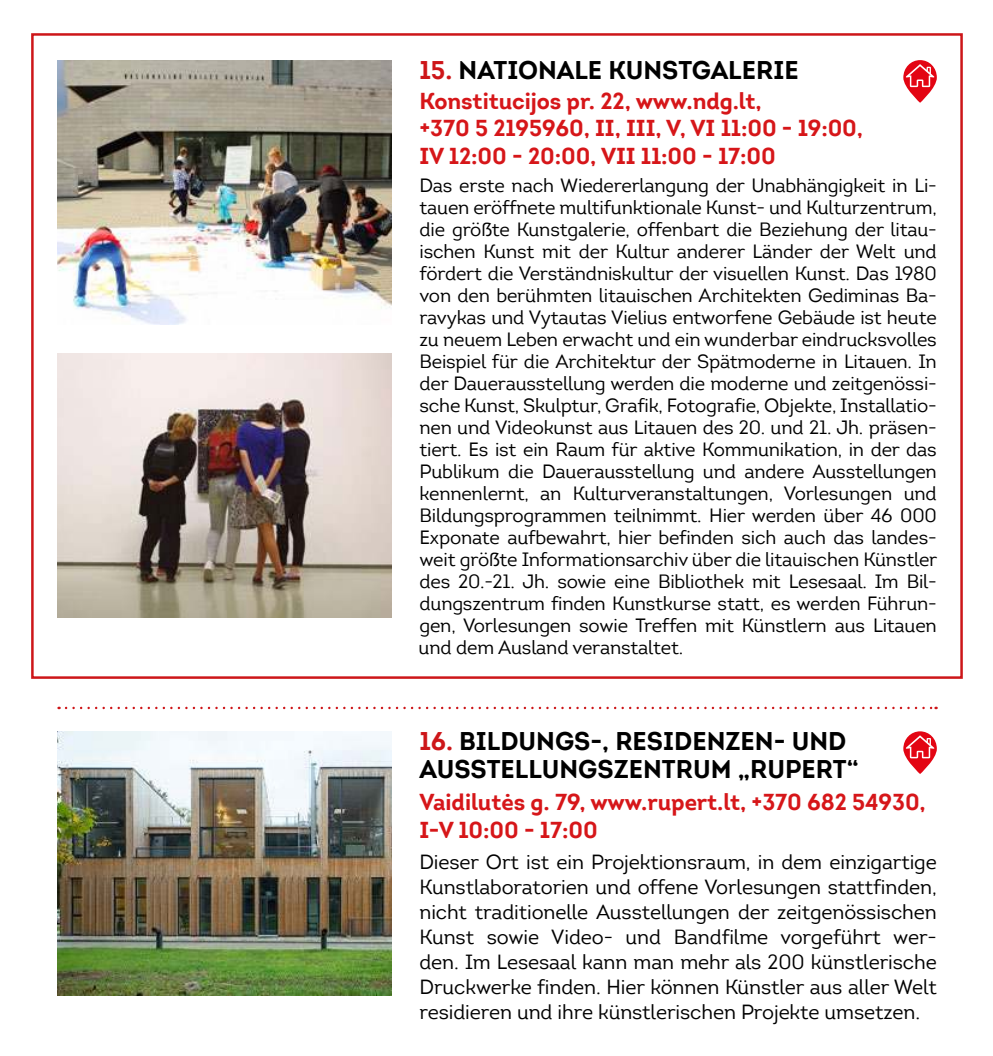
<style>
.page{position:relative;width:993px;height:1056px;background:#fff}
.page>*{position:absolute;margin:0;border:0;box-sizing:border-box;transform-origin:0 0}
.t1{font:700 25px/27.5px "Intro";color:#000}
.t2{font:700 22.5px/27.5px "Intro";letter-spacing:-.005em;color:#d61619}
.t3{font:20px/25px "Intro";letter-spacing:-.005em;color:#000;text-align:justify}
.t4{font:18.75px/22px "Intro";letter-spacing:-.01em;color:#000;text-align:justify}
.s1{color:#cd1619}
</style>
<div class="page">
<img style="left:57px;top:60px;width:334px;height:264px">
<img style="left:57px;top:353px;width:334px;height:265px">
<svg style="left:66px;top:707px;width:870px;height:2px"></svg>
<img style="left:57px;top:731px;width:334px;height:265px">
<div style="left:31px;top:33px;width:931px;height:646px;border:3px solid #cd1619"></div>
<svg style="left:903px;top:60px;width:33px;height:43px"></svg>
<svg style="left:903px;top:731px;width:33px;height:43px"></svg>
<h1 class="t1" style="left:419px;top:57px;width:380px"><span class="s1">15.</span> NATIONALE KUNSTGALERIE</h1>
<p class="t2" style="left:419px;top:87px;width:445px">Konstitucijos pr. 22, www.ndg.lt,<br>+370 5 2195960, II, III, V, VI 11:00 - 19:00,<br>IV 12:00 - 20:00, VII 11:00 - 17:00</p>
<p class="t4" style="left:418px;top:176px;width:520px">Das erste nach Wiedererlangung der Unabhängigkeit in Li&shy;tauen eröffnete multifunktionale Kunst- und Kulturzentrum, die größte Kunstgalerie, offenbart die Beziehung der litau&shy;ischen Kunst mit der Kultur anderer Länder der Welt und fördert die Verständniskultur der visuellen Kunst. Das 1980 von den berühmten litauischen Architekten Gediminas Ba&shy;ravykas und Vytautas Vielius entworfene Gebäude ist heute zu neuem Leben erwacht und ein wunderbar eindrucksvolles Beispiel für die Architektur der Spätmoderne in Litauen. In der Dauerausstellung werden die moderne und zeitgenössi&shy;sche Kunst, Skulptur, Grafik, Fotografie, Objekte, Installatio&shy;nen und Videokunst aus Litauen des 20. und 21. Jh. präsen&shy;tiert. Es ist ein Raum für aktive Kommunikation, in der das Publikum die Dauerausstellung und andere Ausstellungen kennenlernt, an Kulturveranstaltungen, Vorlesungen und Bildungsprogrammen teilnimmt. Hier werden über 46 000<br>Exponate aufbewahrt, hier befinden sich auch das landes&shy;weit größte Informationsarchiv über die litauischen Künstler des 20.-21. Jh. sowie eine Bibliothek mit Lesesaal. Im Bil&shy;dungszentrum finden Kunstkurse statt, es werden Führun&shy;gen, Vorlesungen sowie Treffen mit Künstlern aus Litauen und dem Ausland veranstaltet.</p>
<h1 class="t1" style="left:419px;top:728px;width:440px"><span class="s1">16.</span> BILDUNGS-, RESIDENZEN- UND<br>AUSSTELLUNGSZENTRUM „RUPERT“</h1>
<p class="t2" style="left:419px;top:788px;width:507px">Vaidilutės g. 79, www.rupert.lt, +370 682 54930,<br>I-V 10:00 - 17:00</p>
<p class="t3" style="left:419px;top:851px;width:518px">Dieser Ort ist ein Projektionsraum, in dem einzigartige Kunstlaboratorien und offene Vorlesungen stattfinden, nicht traditionelle Ausstellungen der zeitgenössischen Kunst sowie Video- und Bandfilme vorgeführt wer&shy;den. Im Lesesaal kann man mehr als 200 künstlerische Druckwerke finden. Hier können Künstler aus aller Welt residieren und ihre künstlerischen Projekte umsetzen.</p>
</div>
